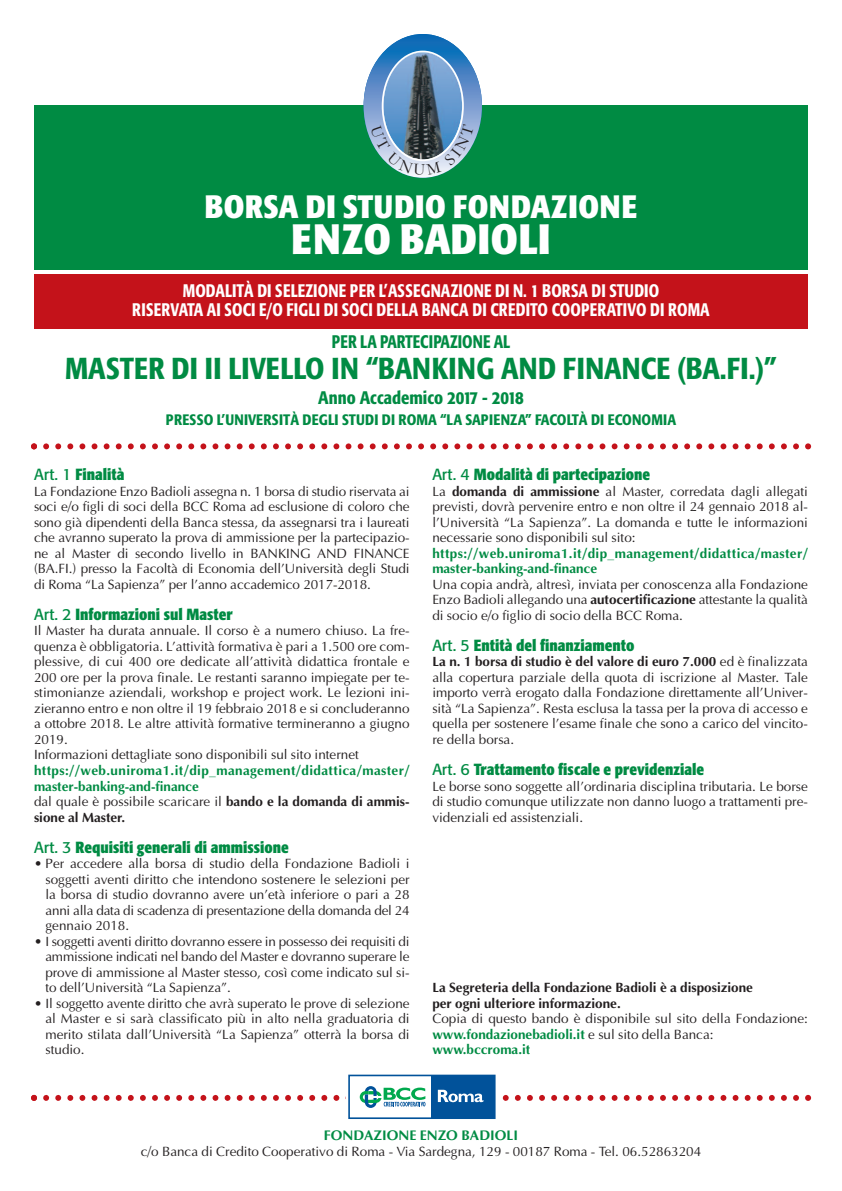
<style>
.page{position:relative;width:842px;height:1191px;background:#fff}
.page>*{position:absolute;margin:0;border:0;box-sizing:border-box;transform-origin:0 0}
.t1{font:700 condensed 42px "Formata";letter-spacing:.02em;color:#fff}
.t2{font:700 condensed 32px "Formata";letter-spacing:.02em;color:#fff}
.t3{font:500 condensed 30px "Formata";letter-spacing:.005em;color:#008b43}
.t4{font:500 condensed 18px/19px "Formata";letter-spacing:.01em;color:#fff;text-align:center;scale:.9 1}
.t5{font:500 condensed 18px "Formata";color:#008b43}
.t6{font:500 condensed 18px "Formata";color:#008b43;scale:.9 1}
.t7{font:700 condensed 16px "Formata";color:#008b43}
.t8{font:500 condensed 15px "Formata";letter-spacing:.01em;color:#008b43}
.t9{font:700 14px "Optima";color:#008b43}
.t10{font:13.5px/15.5px "Optima";color:#231f20;text-align:justify}
.t11{font:700 13.5px/15.5px "Optima";letter-spacing:.03em;color:#008b43}
.t12{font:700 13.5px/15.5px "Optima";color:#231f20}
.s1{font-weight:400;font-stretch:normal}
.s2{font-weight:400;color:#231f20}
.s3{color:#231f20}
.s4{font-weight:700}
.s5{font-weight:700;color:#008b43}
</style>
<div class="page">
<div style="left:34px;top:105px;width:774px;height:164px;background:#008b43"></div>
<svg style="left:364px;top:34px;width:118px;height:144px;background:#4386c3"></svg>
<div style="left:34px;top:274px;width:774px;height:54px;background:#c4121a"></div>
<svg style="left:31px;top:443px;width:780px;height:6px"></svg>
<div style="left:348px;top:1074px;width:148px;height:45px;border:2px solid #01529a"></div>
<div style="left:431px;top:1075px;width:64px;height:43px;background:#01529a"></div>
<svg style="left:31px;top:1086px;width:780px;height:22px"></svg>
<svg style="left:370px;top:51px;width:104px;height:124px;background:#6d94af"></svg>
<h2 class="t2" style="left:205px;top:194px;width:434px">BORSA DI STUDIO FONDAZIONE</h2>
<h1 class="t1" style="left:292px;top:222px;width:260px">ENZO BADIOLI</h1>
<h3 class="t4" style="left:132px;top:283px;width:643px">MODALITÀ DI SELEZIONE PER L’ASSEGNAZIONE DI N. 1 BORSA DI STUDIO<br>RISERVATA AI SOCI E/O FIGLI DI SOCI DELLA BANCA DI CREDITO COOPERATIVO DI ROMA</h3>
<h3 class="t6" style="left:332px;top:335px;width:200px">PER LA PARTECIPAZIONE AL</h3>
<h3 class="t3" style="left:65px;top:357px;width:713px">MASTER DI II LIVELLO IN “BANKING AND FINANCE (BA.FI.)”</h3>
<h3 class="t5" style="left:318px;top:391px;width:207px">Anno Accademico 2017 - 2018</h3>
<p class="t8" style="left:166px;top:414px;width:512px">PRESSO L’UNIVERSITÀ DEGLI STUDI DI ROMA “LA SAPIENZA” FACOLTÀ DI ECONOMIA</p>
<p class="t7" style="left:34px;top:468px;width:92px"><span class="s1">Art. 1</span> Finalità</p>
<p class="t10" style="left:34px;top:483px;width:377px">La Fondazione Enzo Badioli assegna n. 1 borsa di studio riservata ai soci e/o figli di soci della BCC Roma ad esclusione di coloro che sono già dipendenti della Banca stessa, da assegnarsi tra i laureati che avranno superato la prova di ammissione per la partecipazio&shy;ne al Master di secondo livello in BANKING AND FINANCE (BA.FI.) presso la Facoltà di Economia dell’Università degli Studi di Roma “La Sapienza” per l’anno accademico 2017-2018.</p>
<p class="t7" style="left:34px;top:608px;width:200px"><span class="s1">Art. 2</span> Informazioni sul Master</p>
<p class="t10" style="left:34px;top:623px;width:377px;text-align:left">Il Master ha durata annuale. Il corso è a numero chiuso. La fre&shy;quenza è obbligatoria. L’attività formativa è pari a 1.500 ore com&shy;plessive, di cui 400 ore dedicate all’attività didattica frontale e 200 ore per la prova finale. Le restanti saranno impiegate per te&shy;stimonianze aziendali, workshop e project work. Le lezioni ini&shy;zieranno entro e non oltre il 19 febbraio 2018 e si concluderanno a ottobre 2018. Le altre attività formative termineranno a giugno 2019.<br>Informazioni dettagliate sono disponibili sul sito internet</p>
<p class="t11" style="left:34px;top:762px;width:377px">https://web.uniroma1.it/dip_management/didattica/master/ master-banking-and-finance<br><span class="s2">dal quale è possibile scaricare il</span> <span class="s3">bando e la domanda di ammis&shy;sione al Master.</span></p>
<p class="t7" style="left:34px;top:840px;width:256px"><span class="s1">Art. 3</span> Requisiti generali di ammissione</p>
<p class="t10" style="left:46px;top:855px;width:366px;text-indent:-11px">• Per accedere alla borsa di studio della Fondazione Badioli i soggetti aventi diritto che intendono sostenere le selezioni per la borsa di studio dovranno avere un’età inferiore o pari a 28 anni alla data di scadenza di presentazione della domanda del 24 gennaio 2018.</p>
<p class="t10" style="left:45px;top:933px;width:366px;text-indent:-11px">• I soggetti aventi diritto dovranno essere in possesso dei requisiti di ammissione indicati nel bando del Master e dovranno superare le prove di ammissione al Master stesso, così come indicato sul si&shy;to dell’Università “La Sapienza”.</p>
<p class="t10" style="left:45px;top:995px;width:366px;text-indent:-11px">• Il soggetto avente diritto che avrà superato le prove di selezione al Master e si sarà classificato più in alto nella graduatoria di merito stilata dall’Università “La Sapienza” otterrà la borsa di studio.</p>
<p class="t7" style="left:432px;top:468px;width:219px"><span class="s1">Art. 4</span> Modalità di partecipazione</p>
<p class="t10" style="left:432px;top:483px;width:377px">La <span class="s4">domanda di ammissione</span> al Master, corredata dagli allegati previsti, dovrà pervenire entro e non oltre il 24 gennaio 2018 al&shy;l’Università “La Sapienza”. La domanda e tutte le informazioni necessarie sono disponibili sul sito:</p>
<p class="t11" style="left:432px;top:545px;width:377px">https://web.uniroma1.it/dip_management/didattica/master/ master-banking-and-finance</p>
<p class="t10" style="left:432px;top:576px;width:377px">Una copia andrà, altresì, inviata per conoscenza alla Fondazione Enzo Badioli allegando una <span class="s4">autocertificazione</span> attestante la qualità di socio e/o figlio di socio della BCC Roma.</p>
<p class="t7" style="left:432px;top:639px;width:204px"><span class="s1">Art. 5</span> Entità del finanziamento</p>
<p class="t10" style="left:432px;top:654px;width:377px"><span class="s4">La n. 1 borsa di studio è del valore di euro 7.000</span> ed è finalizzata alla copertura parziale della quota di iscrizione al Master. Tale importo verrà erogato dalla Fondazione direttamente all’Univer&shy;sità “La Sapienza”. Resta esclusa la tassa per la prova di accesso e quella per sostenere l’esame finale che sono a carico del vincito&shy;re della borsa.</p>
<p class="t7" style="left:432px;top:763px;width:273px"><span class="s1">Art. 6</span> Trattamento fiscale e previdenziale</p>
<p class="t10" style="left:432px;top:778px;width:377px">Le borse sono soggette all’ordinaria disciplina tributaria. Le borse di studio comunque utilizzate non danno luogo a trattamenti pre&shy;videnziali ed assistenziali.</p>
<p class="t12" style="left:432px;top:979px;width:322px">La Segreteria della Fondazione Badioli è a disposizione per ogni ulteriore informazione.</p>
<p class="t10" style="left:432px;top:1010px;width:377px;text-align:left">Copia di questo bando è disponibile sul sito della Fondazione: <span class="s5">www.fondazionebadioli.it</span> e sul sito della Banca: <span class="s5">www.bccroma.it</span></p>
<p class="t9" style="left:324px;top:1126px;width:196px">FONDAZIONE ENZO BADIOLI</p>
<p class="t10" style="left:141px;top:1143px;width:562px">c/o Banca di Credito Cooperativo di Roma - Via Sardegna, 129 - 00187 Roma - Tel. 06.52863204</p>
</div>
